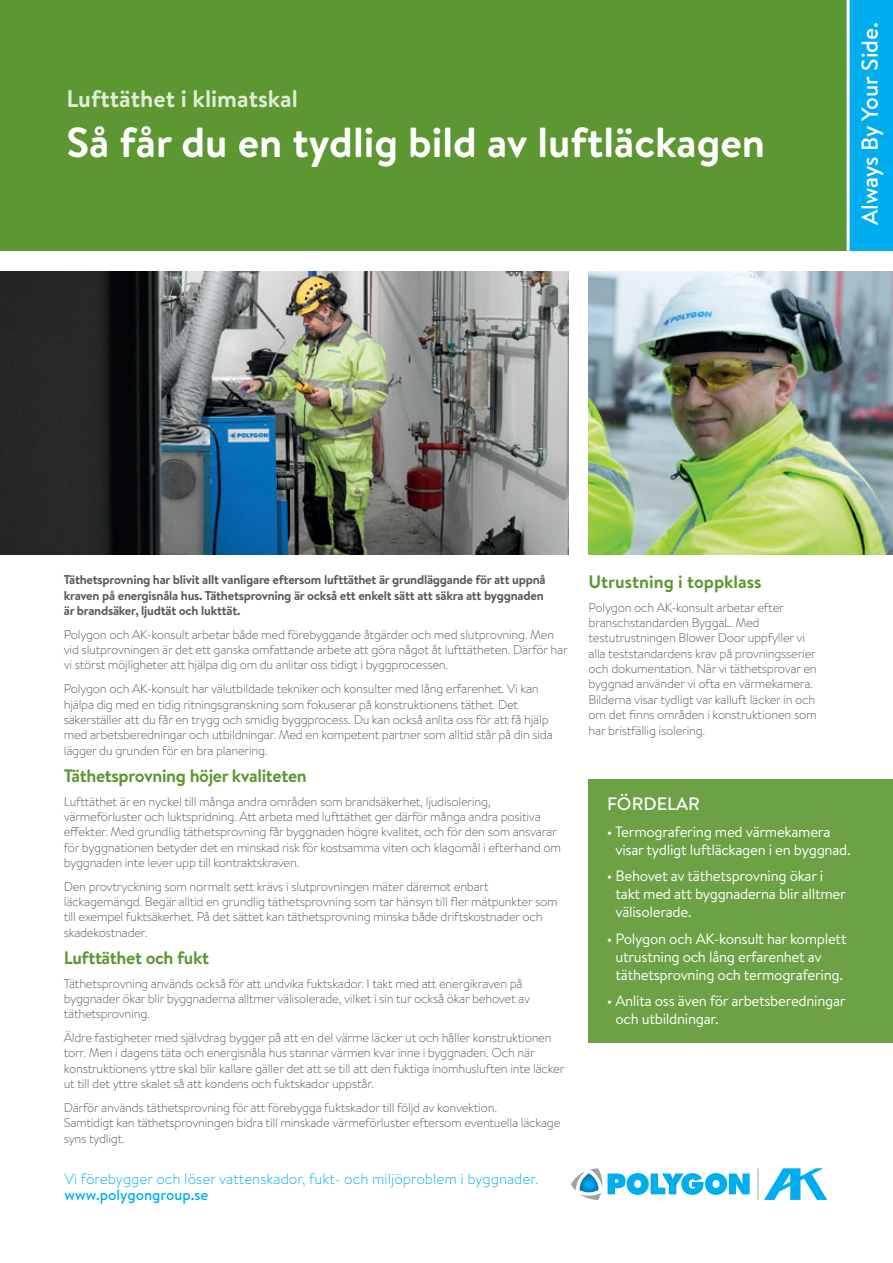
<style>
.page{position:relative;width:893px;height:1263px;background:#fff}
.page>*{position:absolute;margin:0;border:0;box-sizing:border-box;transform-origin:0 0}
.t1{font:700 42px "Brandon Text";color:#fff}
.t2{font:700 24px "Brandon Text";color:#e1ebd7}
.t3{font:500 23.1px "Brandon Text";letter-spacing:-.005em;color:#fff}
.t4{font:700 18px "Brandon Text";letter-spacing:-.02em;color:#5c9731}
.t5{font:700 18px "Brandon Text";color:#5c9731}
.t6{font:500 18px "Brandon Text";color:#fff}
.t7{font:15px/18px "Brandon Text";letter-spacing:-.02em;color:#fff}
.t8{font:300 15px "Brandon Text";color:#00aeef}
.t9{font:500 15px "Brandon Text";color:#00aeef}
.t10{font:300 12.75px/15.3px "Brandon Text";letter-spacing:-.02em;color:#57585a}
.t11{font:700 12.75px/15.3px "Brandon Text";letter-spacing:-.02em;color:#57585a}
</style>
<div class="page">
<div style="left:589px;top:779px;width:304px;height:264px;background:#6ca146"></div>
<img style="left:0;top:272px;width:568px;height:282px">
<img style="left:589px;top:272px;width:304px;height:282px">
<svg style="left:571px;top:1168px;width:179px;height:32px"></svg>
<hr style="left:757px;top:1168px;width:1px;height:32px;background:#a1a1a5">
<svg style="left:764px;top:1168px;width:63px;height:32px"></svg>
<div style="left:0;top:0;width:893px;height:251px;background:#5c9731"></div>
<div style="left:850px;top:0;width:43px;height:251px;background:#00aeef"></div>
<hr style="left:847px;top:0;width:3px;height:251px;background:#fff">
<h2 class="t2" style="left:66px;top:82px;width:233px">Lufttäthet i klimatskal</h2>
<h1 class="t1" style="left:66px;top:114px;width:700px">Så får du en tydlig bild av luftläckagen</h1>
<h3 class="t3" style="left:854px;top:225px;width:204px;rotate:-90deg">Always By Your Side.</h3>
<p class="t11" style="left:64px;top:572px;width:483px">Täthetsprovning har blivit allt vanligare eftersom lufttäthet är grundläggande för att uppnå kraven på energisnåla hus. Täthetsprovning är också ett enkelt sätt att säkra att byggnaden är brandsäker, ljudtät och lukttät.</p>
<p class="t10" style="left:64px;top:626px;width:506px">Polygon och AK-konsult arbetar både med förebyggande åtgärder och med slutprovning. Men vid slutprovningen är det ett ganska omfattande arbete att göra något åt lufttätheten. Därför har vi störst möjligheter att hjälpa dig om du anlitar oss tidigt i byggprocessen.</p>
<p class="t10" style="left:64px;top:680px;width:491px">Polygon och AK-konsult har välutbildade tekniker och konsulter med lång erfarenhet. Vi kan hjälpa dig med en tidig ritningsgranskning som fokuserar på konstruktionens täthet. Det säkerställer att du får en trygg och smidig byggprocess. Du kan också anlita oss för att få hjälp med arbetsberedningar och utbildningar. Med en kompetent partner som alltid står på din sida lägger du grunden för en bra planering.</p>
<h3 class="t4" style="left:64px;top:763px;width:245px">Täthetsprovning höjer kvaliteten</h3>
<p class="t10" style="left:64px;top:793px;width:499px">Lufttäthet är en nyckel till många andra områden som brandsäkerhet, ljudisolering, värmeförluster och luktspridning. Att arbeta med lufttäthet ger därför många andra positiva effekter. Med grundlig täthetsprovning får byggnaden högre kvalitet, och för den som ansvarar för byggnationen betyder det en minskad risk för kostsamma viten och klagomål i efterhand om byggnaden inte lever upp till kontraktskraven.</p>
<p class="t10" style="left:64px;top:878px;width:495px">Den provtryckning som normalt sett krävs i slutprovningen mäter däremot enbart läckagemängd. Begär alltid en grundlig täthetsprovning som tar hänsyn till fler mätpunkter som till exempel fuktsäkerhet. På det sättet kan täthetsprovning minska både driftskostnader och skadekostnader.</p>
<h3 class="t4" style="left:64px;top:945px;width:147px">Lufttäthet och fukt</h3>
<p class="t10" style="left:64px;top:975px;width:468px">Täthetsprovning används också för att undvika fuktskador. I takt med att energikraven på byggnader ökar blir byggnaderna alltmer välisolerade, vilket i sin tur också ökar behovet av täthetsprovning.</p>
<p class="t10" style="left:64px;top:1030px;width:502px">Äldre fastigheter med självdrag bygger på att en del värme läcker ut och håller konstruktionen torr. Men i dagens täta och energisnåla hus stannar värmen kvar inne i byggnaden. Och när konstruktionens yttre skal blir kallare gäller det att se till att den fuktiga inomhusluften inte läcker ut till det yttre skalet så att kondens och fuktskador uppstår.</p>
<p class="t10" style="left:64px;top:1099px;width:498px">Därför används täthetsprovning för att förebygga fuktskador till följd av konvektion.<br>Samtidigt kan täthetsprovningen bidra till minskade värmeförluster eftersom eventuella läckage syns tydligt.</p>
<p class="t8" style="left:65px;top:1168px;width:475px">Vi förebygger och löser vattenskador, fukt- och miljöproblem i byggnader.</p>
<p class="t9" style="left:65px;top:1184px;width:145px">www.polygongroup.se</p>
<h3 class="t5" style="left:589px;top:569px;width:175px">Utrustning i toppklass</h3>
<p class="t10" style="left:589px;top:599px;width:230px">Polygon och AK-konsult arbetar efter branschstandarden ByggaL. Med testutrustningen Blower Door uppfyller vi alla teststandardens krav på provningsserier och dokumentation. När vi täthetsprovar en byggnad använder vi ofta en värmekamera.<br>Bilderna visar tydligt var kalluft läcker in och om det finns områden i konstruktionen som har bristfällig isolering.</p>
<h3 class="t6" style="left:607px;top:792px;width:94px">FÖRDELAR</h3>
<p class="t7" style="left:615px;top:822px;width:237px;text-indent:-9px">• Termografering med värmekamera visar tydligt luftläckagen i en byggnad.</p>
<p class="t7" style="left:615px;top:867px;width:232px;text-indent:-9px">• Behovet av täthetsprovning ökar i takt med att byggnaderna blir alltmer välisolerade.</p>
<p class="t7" style="left:615px;top:929px;width:233px;text-indent:-9px">• Polygon och AK-konsult har komplett utrustning och lång erfarenhet av täthetsprovning och termografering.</p>
<p class="t7" style="left:615px;top:992px;width:232px;text-indent:-9px">• Anlita oss även för arbetsberedningar och utbildningar.</p>
</div>
